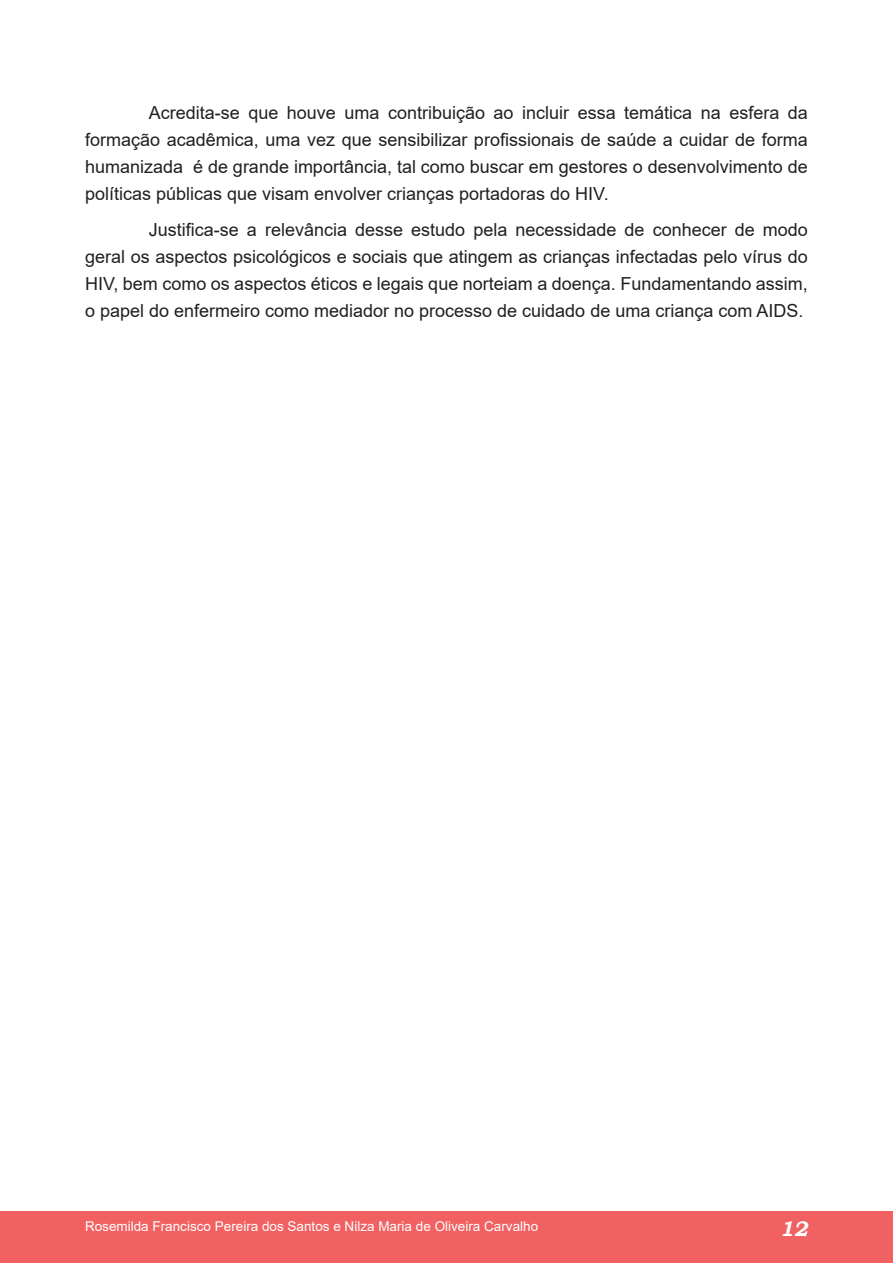
<style>
.page{position:relative;width:893px;height:1263px;background:#fff}
.page>*{position:absolute;margin:0;border:0;box-sizing:border-box;transform-origin:0 0}
.t1{font:italic 700 21px "Bookman Old Style";color:#fff}
.t2{font:18px/27px "Arial";color:#231f20;text-align:justify}
.t3{font:13.5px "Arial";color:#fff}
</style>
<div class="page">
<div style="left:0;top:1212px;width:893px;height:51px;background:#f16161"></div>
<p class="t2" style="left:85px;top:99px;width:724px;text-indent:64px">Acredita-se que houve uma contribuição ao incluir essa temática na esfera da formação acadêmica, uma vez que sensibilizar profissionais de saúde a cuidar de forma humanizada é de grande importância, tal como buscar em gestores o desenvolvimento de políticas públicas que visam envolver crianças portadoras do HIV.</p>
<p class="t2" style="left:85px;top:216px;width:724px;text-indent:64px">Justifica-se a relevância desse estudo pela necessidade de conhecer de modo geral os aspectos psicológicos e sociais que atingem as crianças infectadas pelo vírus do HIV, bem como os aspectos éticos e legais que norteiam a doença. Fundamentando assim, o papel do enfermeiro como mediador no processo de cuidado de uma criança com AIDS.</p>
<p class="t3" style="left:85px;top:1217px;width:455px">Rosemilda Francisco Pereira dos Santos e Nilza Maria de Oliveira Carvalho</p>
<p class="t1" style="left:779px;top:1213px;width:30px">12</p>
</div>
